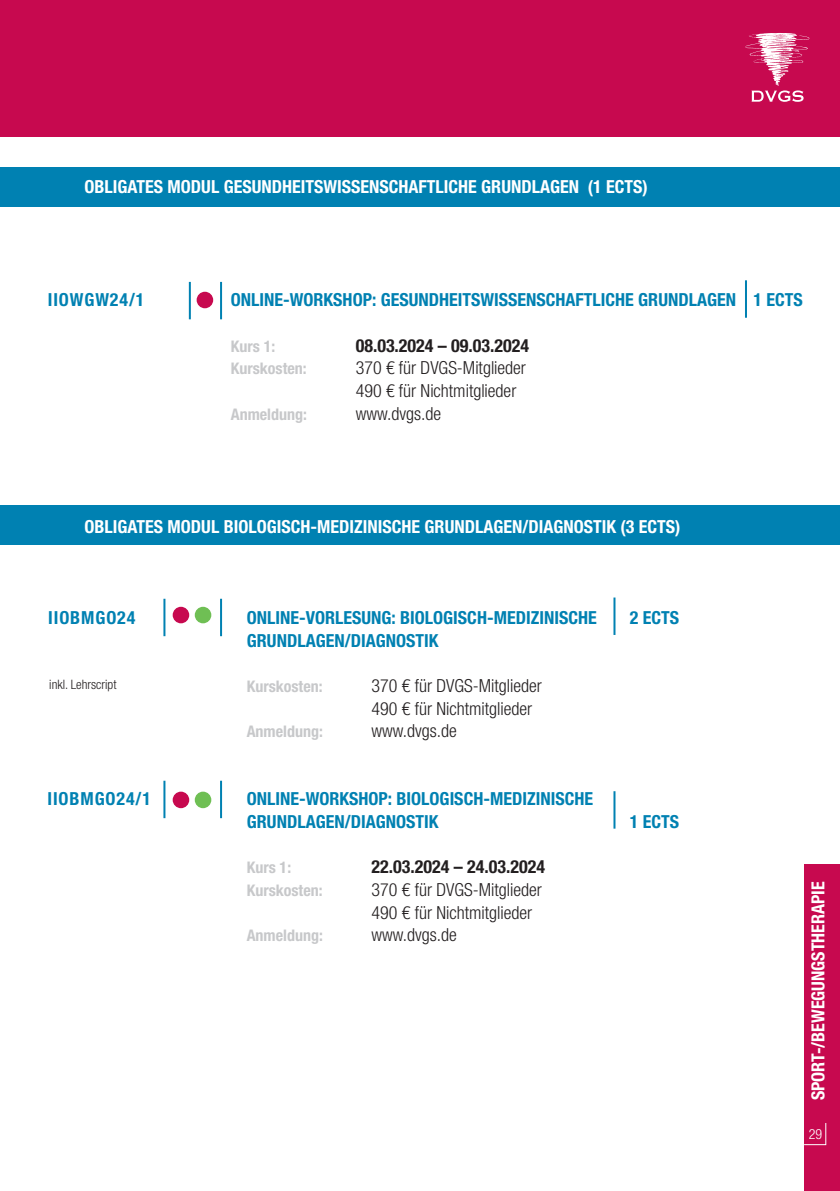
<style>
.page{position:relative;width:840px;height:1191px;background:#fff}
.page>*{position:absolute;margin:0;border:0;box-sizing:border-box;transform-origin:0 0}
.t1{font:700 condensed 18px/22.6px "Helvetica Neue LT Std";color:#0081b2}
.t2{font:300 condensed 18px/22.6px "Helvetica Neue LT Std";color:#231f20}
.t3{font:700 condensed 18px "Helvetica Neue LT Std";color:#fff}
.t4{font:700 condensed 18px "Helvetica Neue LT Std";color:#231f20}
.t5{font:700 condensed 18px "Helvetica Neue LT Std";letter-spacing:.05em;color:#0081b2}
.t6{font:700 condensed 16px "Helvetica Neue LT Std";color:#c7c8ca}
.t7{font:300 condensed 14px "Helvetica Neue LT Std";color:#fff}
.t8{font:300 condensed 13px "Helvetica Neue LT Std";color:#231f20}
</style>
<div class="page">
<div style="left:803px;top:865px;width:36px;height:326px;background:#c7094f"></div>
<svg style="left:803px;top:1122px;width:23px;height:23px"></svg>
<div style="left:0;top:0;width:839px;height:136px;background:#c7094f"></div>
<svg style="left:745px;top:33px;width:63px;height:69px"></svg>
<div style="left:0;top:167px;width:839px;height:40px;background:#0081b2"></div>
<div style="left:0;top:505px;width:839px;height:39px;background:#0081b2"></div>
<hr style="left:220px;top:282px;width:2px;height:37px;background:#0081b2">
<hr style="left:189px;top:282px;width:2px;height:37px;background:#0081b2">
<div style="left:196px;top:292px;width:17px;height:16px;background:#c7094f;border-radius:50%"></div>
<hr style="left:220px;top:599px;width:2px;height:37px;background:#0081b2">
<div style="left:195px;top:607px;width:16px;height:16px;background:#6fbf54;border-radius:50%"></div>
<div style="left:172px;top:607px;width:17px;height:16px;background:#c7094f;border-radius:50%"></div>
<hr style="left:163px;top:599px;width:2px;height:37px;background:#0081b2">
<hr style="left:220px;top:780px;width:2px;height:38px;background:#0081b2">
<hr style="left:163px;top:780px;width:2px;height:38px;background:#0081b2">
<div style="left:195px;top:791px;width:16px;height:17px;background:#6fbf54;border-radius:50%"></div>
<div style="left:172px;top:791px;width:17px;height:17px;background:#c7094f;border-radius:50%"></div>
<hr style="left:744px;top:280px;width:2px;height:38px;background:#0081b2">
<hr style="left:613px;top:597px;width:2px;height:38px;background:#0081b2">
<hr style="left:613px;top:791px;width:2px;height:37px;background:#0081b2">
<p class="t3" style="left:84px;top:175px;width:564px">OBLIGATES MODUL GESUNDHEITSWISSENSCHAFTLICHE GRUNDLAGEN (1 ECTS)</p>
<p class="t5" style="left:48px;top:289px;width:98px">IIOWGW24/1</p>
<p class="t1" style="left:231px;top:288px;width:573px">ONLINE-WORKSHOP: GESUNDHEITSWISSENSCHAFTLICHE GRUNDLAGEN 1 ECTS</p>
<p class="t6" style="left:231px;top:336px;width:46px">Kurs 1:</p>
<p class="t4" style="left:355px;top:334px;width:175px">08.03.2024 – 09.03.2024</p>
<p class="t6" style="left:231px;top:359px;width:77px">Kurskosten:</p>
<p class="t2" style="left:355px;top:356px;width:172px">370 € für DVGS-Mitglieder<br>490 € für Nichtmitglieder</p>
<p class="t6" style="left:231px;top:404px;width:78px">Anmeldung:</p>
<p class="t2" style="left:355px;top:402px;width:87px">www.dvgs.de</p>
<p class="t3" style="left:84px;top:516px;width:597px">OBLIGATES MODUL BIOLOGISCH-MEDIZINISCHE GRUNDLAGEN/DIAGNOSTIK (3 ECTS)</p>
<p class="t5" style="left:48px;top:606px;width:89px">IIOBMGO24</p>
<p class="t1" style="left:246px;top:606px;width:351px">ONLINE-VORLESUNG: BIOLOGISCH-MEDIZINISCHE<br>GRUNDLAGEN/DIAGNOSTIK</p>
<p class="t1" style="left:629px;top:606px;width:51px">2 ECTS</p>
<p class="t8" style="left:49px;top:676px;width:69px">inkl. Lehrscript</p>
<p class="t6" style="left:246px;top:676px;width:77px">Kurskosten:</p>
<p class="t2" style="left:371px;top:674px;width:172px">370 € für DVGS-Mitglieder<br>490 € für Nichtmitglieder</p>
<p class="t6" style="left:246px;top:722px;width:78px">Anmeldung:</p>
<p class="t2" style="left:371px;top:719px;width:87px">www.dvgs.de</p>
<p class="t5" style="left:47px;top:788px;width:105px">IIOBMGO24/1</p>
<p class="t1" style="left:246px;top:787px;width:347px">ONLINE-WORKSHOP: BIOLOGISCH-MEDIZINISCHE<br>GRUNDLAGEN/DIAGNOSTIK</p>
<p class="t6" style="left:246px;top:858px;width:46px">Kurs 1:</p>
<p class="t4" style="left:371px;top:856px;width:175px">22.03.2024 – 24.03.2024</p>
<p class="t6" style="left:246px;top:880px;width:77px">Kurskosten:</p>
<p class="t2" style="left:371px;top:878px;width:172px">370 € für DVGS-Mitglieder<br>490 € für Nichtmitglieder</p>
<p class="t6" style="left:246px;top:926px;width:78px">Anmeldung:</p>
<p class="t2" style="left:371px;top:923px;width:87px">www.dvgs.de</p>
<p class="t1" style="left:629px;top:810px;width:51px">1 ECTS</p>
<p class="t3" style="left:806px;top:1100px;width:221px;rotate:-90deg">SPORT-/BEWEGUNGSTHERAPIE</p>
<p class="t7" style="left:808px;top:1126px;width:15px">29</p>
</div>
